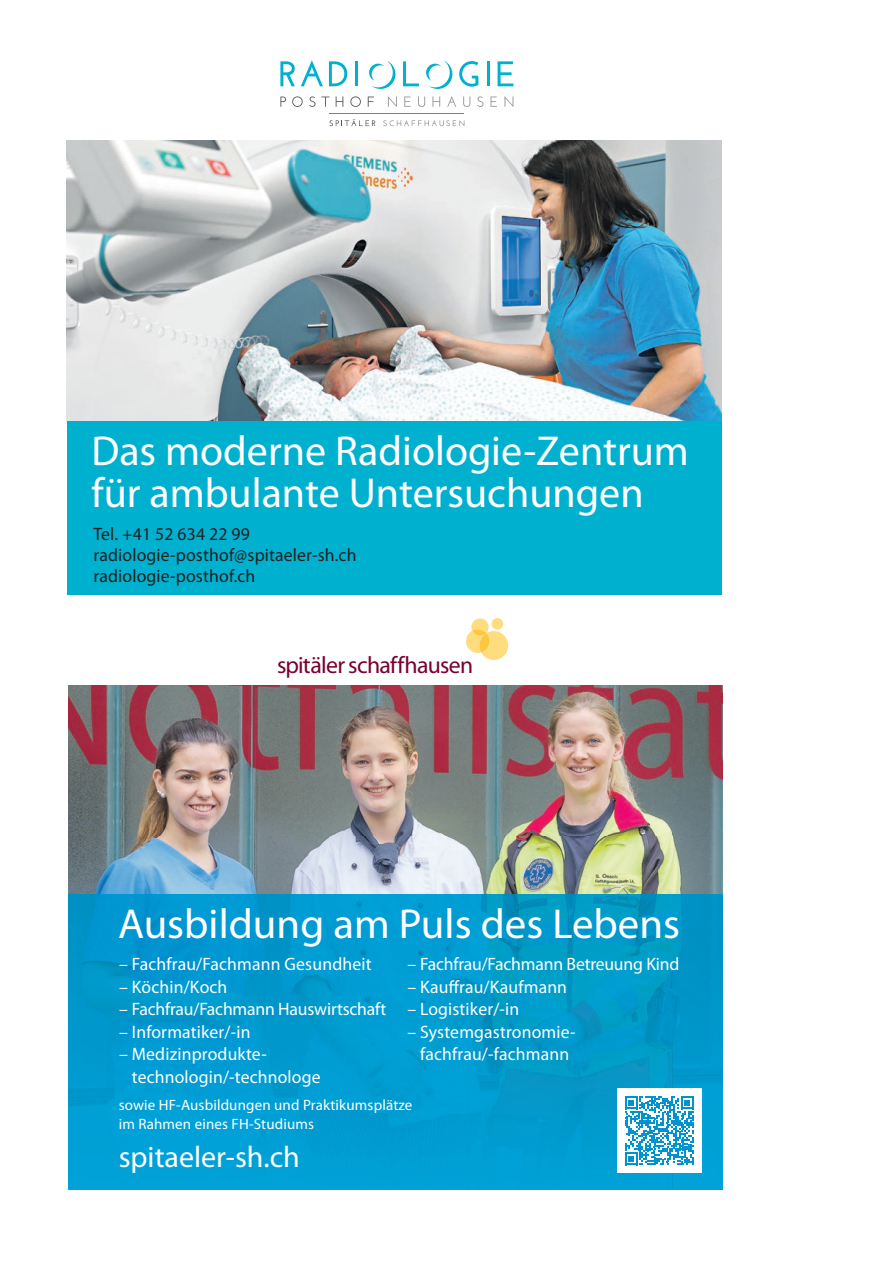
<style>
.page{position:relative;width:893px;height:1263px;background:#fff}
.page>*{position:absolute;margin:0;border:0;box-sizing:border-box;transform-origin:0 0}
.t1{font:42px/42px "Myriad Pro";color:#fff}
.t2{font:30px "Myriad Pro";color:#fff}
.t3{font:23.85px "Myriad Pro";letter-spacing:-.03em;color:#780031}
.t4{font:18px/22.5px "Myriad Pro";letter-spacing:.01em;color:#fff}
.t5{font:18px/21px "Myriad Pro";letter-spacing:.01em;color:#231f20}
.t6{font:18px "Myriad Pro";letter-spacing:-.01em;color:#fff}
.t7{font:15px/19.5px "Myriad Pro";letter-spacing:.01em;color:#fff}
.s1{font-size:23.55px}
</style>
<div class="page">
<div style="left:67px;top:405px;width:655px;height:190px;background:#00b1cf"></div>
<img style="left:68px;top:685px;width:604px;height:151px">
<img style="left:672px;top:685px;width:51px;height:504px">
<img style="left:68px;top:836px;width:302px;height:58px">
<img style="left:370px;top:836px;width:303px;height:58px">
<img style="left:118px;top:1189px;width:605px;height:1px">
<svg style="left:466px;top:618px;width:42px;height:42px"></svg>
<div style="left:492px;top:618px;width:11px;height:12px;background:#ffdc7e;border-radius:50%"></div>
<img style="left:68px;top:894px;width:605px;height:295px">
<div style="left:617px;top:1089px;width:84px;height:84px;background:#fff"></div>
<svg style="left:625px;top:1096px;width:69px;height:69px"></svg>
<img style="left:67px;top:140px;width:655px;height:281px">
<svg style="left:383px;top:120px;width:81px;height:6px"></svg>
<svg style="left:329px;top:119px;width:46px;height:7px"></svg>
<svg style="left:388px;top:96px;width:9px;height:11px"></svg>
<svg style="left:404px;top:97px;width:7px;height:10px"></svg>
<svg style="left:418px;top:97px;width:7px;height:10px"></svg>
<svg style="left:432px;top:97px;width:8px;height:10px"></svg>
<svg style="left:447px;top:96px;width:9px;height:11px"></svg>
<svg style="left:463px;top:97px;width:7px;height:10px"></svg>
<svg style="left:477px;top:96px;width:6px;height:11px"></svg>
<svg style="left:490px;top:97px;width:7px;height:10px"></svg>
<svg style="left:504px;top:96px;width:9px;height:11px"></svg>
<svg style="left:280px;top:97px;width:6px;height:10px"></svg>
<svg style="left:292px;top:96px;width:11px;height:11px"></svg>
<svg style="left:309px;top:96px;width:6px;height:11px"></svg>
<svg style="left:321px;top:97px;width:8px;height:10px"></svg>
<svg style="left:336px;top:97px;width:7px;height:10px"></svg>
<svg style="left:350px;top:96px;width:11px;height:11px"></svg>
<svg style="left:368px;top:97px;width:6px;height:10px"></svg>
<svg style="left:280px;top:61px;width:15px;height:25px"></svg>
<svg style="left:301px;top:60px;width:22px;height:26px"></svg>
<svg style="left:329px;top:61px;width:18px;height:25px"></svg>
<hr style="left:355px;top:61px;width:3px;height:25px;background:#00b1cf">
<svg style="left:403px;top:61px;width:16px;height:25px"></svg>
<svg style="left:459px;top:61px;width:19px;height:26px"></svg>
<hr style="left:487px;top:61px;width:3px;height:25px;background:#00b1cf">
<svg style="left:498px;top:61px;width:15px;height:25px"></svg>
<hr style="left:329px;top:113px;width:135px;height:1px;background:#00b1cf">
<svg style="left:426px;top:61px;width:26px;height:28px"></svg>
<svg style="left:369px;top:61px;width:26px;height:28px"></svg>
<h1 class="t1" style="left:91px;top:431px;width:599px">Das moderne Radiologie-Zentrum für ambulante Untersuchungen</h1>
<p class="t5" style="left:94px;top:524px;width:264px">Tel. +41 52 634 22 99 radiologie-posthof@spitaeler-sh.ch radiologie-posthof.ch</p>
<h3 class="t3" style="left:277px;top:652px;width:197px">spitäler schaffhau<span class="s1">sen</span></h3>
<h1 class="t1" style="left:118px;top:904px;width:564px">Ausbildung am Puls des Lebens</h1>
<p class="t4" style="left:119px;top:953px;width:254px">– Fachfrau/Fachmann Gesundheit</p>
<p class="t4" style="left:119px;top:976px;width:110px">– Köchin/Koch</p>
<p class="t6" style="left:119px;top:999px;width:269px">– Fachfrau/Fachmann Hauswirtschaft</p>
<p class="t4" style="left:119px;top:1021px;width:133px">– Informatiker/-in</p>
<p class="t4" style="left:132px;top:1043px;width:190px;text-indent:-13px">– Medizinprodukte&shy;technologin/-technologe</p>
<p class="t7" style="left:119px;top:1095px;width:295px">sowie HF-Ausbildungen und Praktikumsplätze im Rahmen eines FH-Studiums</p>
<p class="t6" style="left:407px;top:954px;width:274px">– Fachfrau/Fachmann Betreuung Kind</p>
<p class="t4" style="left:407px;top:976px;width:161px">– Kauffrau/Kaufmann</p>
<p class="t4" style="left:407px;top:998px;width:113px">– Logistiker/-in</p>
<p class="t4" style="left:407px;top:1021px;width:170px;text-align:center">– Systemgastronomie&shy;fachfrau/-fachmann</p>
<h2 class="t2" style="left:119px;top:1140px;width:183px">spitaeler-sh.ch</h2>
</div>
